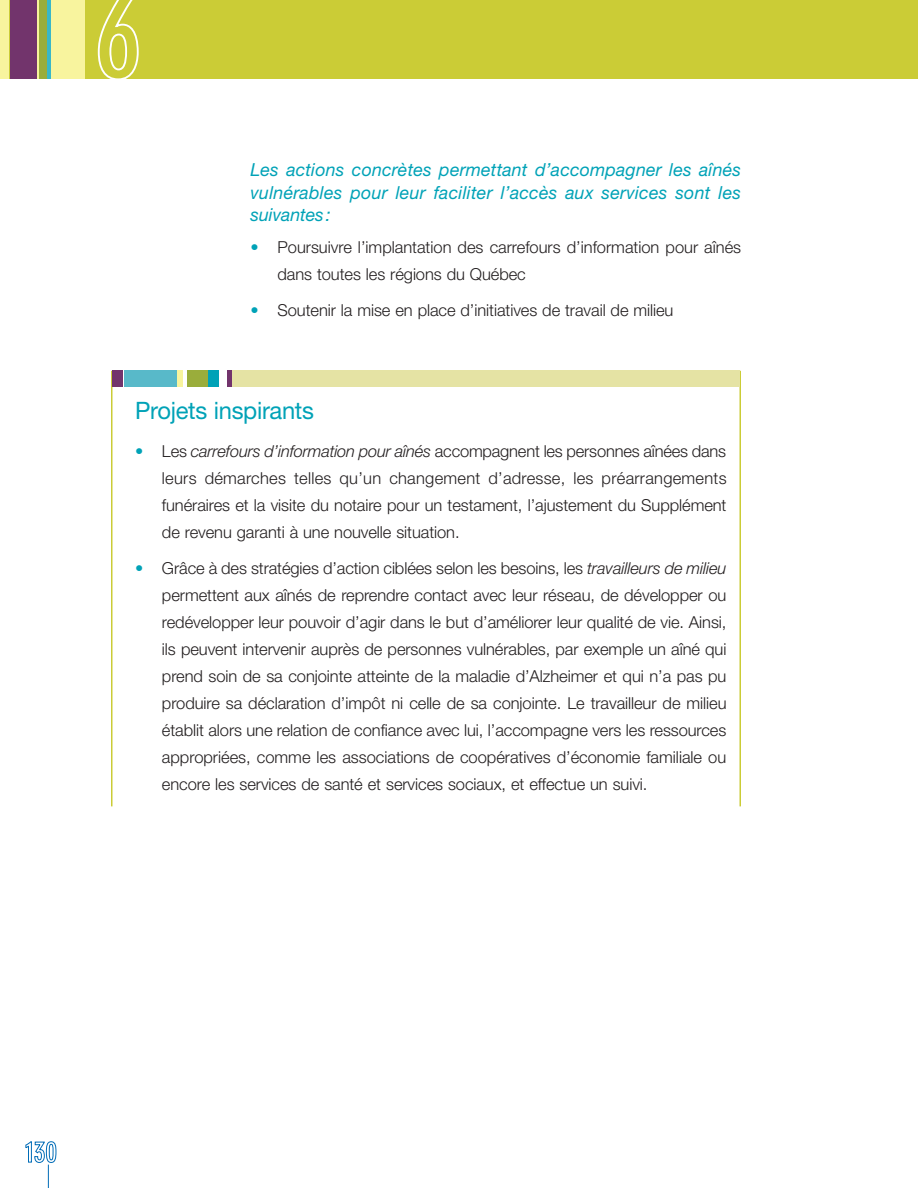
<style>
.page{position:relative;width:918px;height:1188px;background:#fff}
.page>*{position:absolute;margin:0;border:0;box-sizing:border-box;transform-origin:0 0}
.t1{font:24px "Helvetica Neue";letter-spacing:-.015em;color:#00a2b7}
.t2{font:italic 18px/22.5px "Helvetica Neue";letter-spacing:.01em;color:#00a2b7;text-align:justify}
.t3{font:300 16.5px/27px "Helvetica Neue";letter-spacing:-.005em;color:#231f20;text-align:justify}
.s1{color:#00a2b7}
.s2{font-style:italic}
</style>
<div class="page">
<div style="left:0;top:0;width:918px;height:79px;background:#cbcc36"></div>
<div style="left:0;top:0;width:8px;height:79px;background:#f8f49e"></div>
<div style="left:10px;top:0;width:27px;height:79px;background:#72346c"></div>
<hr style="left:37px;top:0;width:2px;height:79px;background:#f8f49e">
<div style="left:39px;top:0;width:12px;height:79px;background:#9aad3b"></div>
<hr style="left:47px;top:0;width:4px;height:79px;background:#39b7c8">
<div style="left:51px;top:0;width:34px;height:79px;background:#f8f49e"></div>
<svg style="left:25px;top:1141px;width:32px;height:47px"></svg>
<svg style="left:97px;top:0;width:42px;height:79px"></svg>
<hr style="left:111px;top:371px;width:1px;height:435px;background:#cbcc36">
<hr style="left:740px;top:371px;width:1px;height:435px;background:#cbcc36">
<div style="left:124px;top:371px;width:58px;height:16px;background:#58b9c9"></div>
<div style="left:177px;top:371px;width:5px;height:16px;background:#f8f49e"></div>
<div style="left:187px;top:371px;width:31px;height:16px;background:#9aad3b"></div>
<div style="left:208px;top:371px;width:10px;height:16px;background:#00a2b7"></div>
<div style="left:230px;top:371px;width:510px;height:16px;background:#e5e3a4"></div>
<div style="left:112px;top:371px;width:11px;height:16px;background:#72346c"></div>
<div style="left:227px;top:371px;width:5px;height:16px;background:#72346c"></div>
<p class="t2" style="left:250px;top:158px;width:492px">Les actions concrètes permettant d’accompagner les aînés vulnérables pour leur faciliter l’accès aux services sont les suivantes :</p>
<p class="t3" style="left:277px;top:233px;width:465px;text-indent:-27px"><span class="s1">•</span> Poursuivre l’implantation des carrefours d’information pour aînés dans toutes les régions du Québec</p>
<p class="t3" style="left:250px;top:296px;width:425px"><span class="s1">•</span> Soutenir la mise en place d’initiatives de travail de milieu</p>
<h1 class="t1" style="left:135px;top:397px;width:180px">Projets inspirants</h1>
<p class="t3" style="left:162px;top:437px;width:566px;text-indent:-27px"><span class="s1">•</span> Les <span class="s2">carrefours d’information pour aînés</span> accompagnent les personnes aînées dans leurs démarches telles qu’un changement d’adresse, les préarrangements funéraires et la visite du notaire pour un testament, l’ajustement du Supplément de revenu garanti à une nouvelle situation.</p>
<p class="t3" style="left:162px;top:554px;width:566px;text-indent:-27px"><span class="s1">•</span> Grâce à des stratégies d’action ciblées selon les besoins, les <span class="s2">travailleurs de milieu </span>permettent aux aînés de reprendre contact avec leur réseau, de développer ou redévelopper leur pouvoir d’agir dans le but d’améliorer leur qualité de vie. Ainsi, ils peuvent intervenir auprès de personnes vulnérables, par exemple un aîné qui prend soin de sa conjointe atteinte de la maladie d’Alzheimer et qui n’a pas pu produire sa déclaration d’impôt ni celle de sa conjointe. Le travailleur de milieu établit alors une relation de confiance avec lui, l’accompagne vers les ressources appropriées, comme les associations de coopératives d’économie familiale ou encore les services de santé et services sociaux, et effectue un suivi.</p>
</div>
